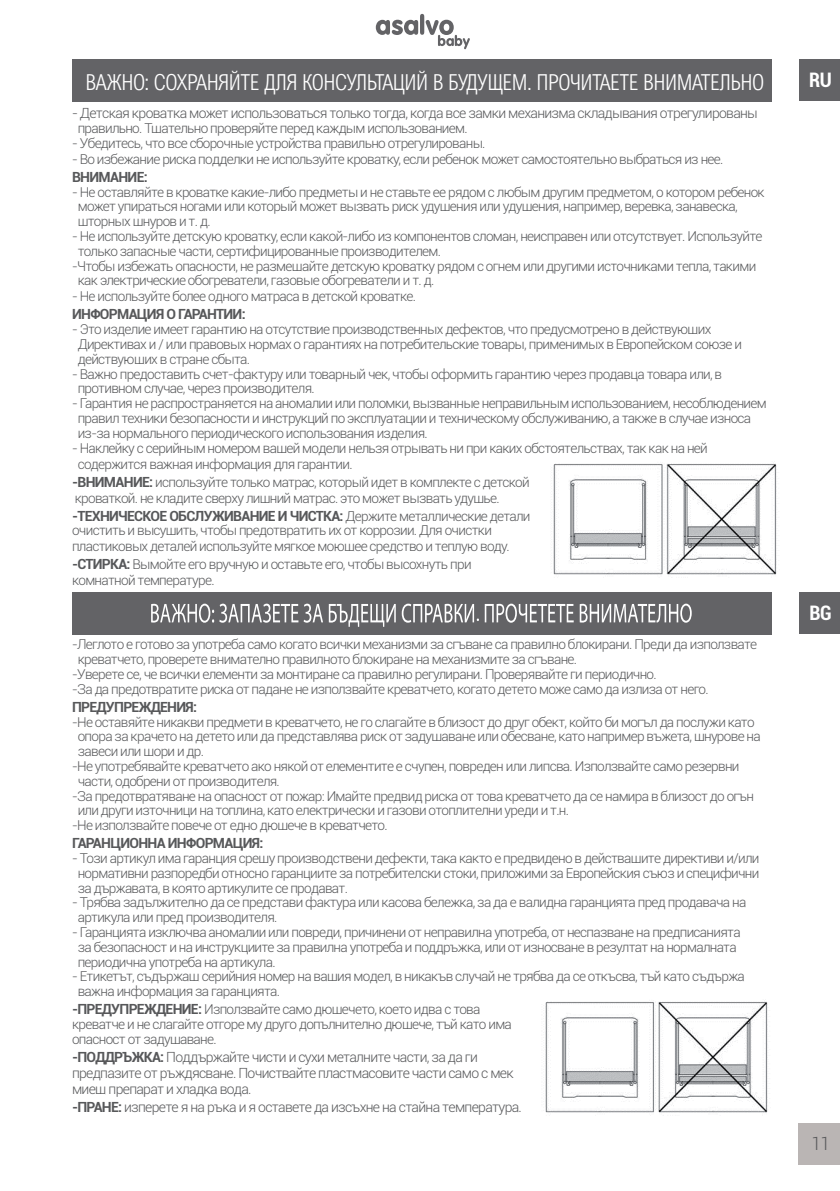
<style>
.page{position:relative;width:840px;height:1191px;background:#fff}
.page>*{position:absolute;margin:0;border:0;box-sizing:border-box;transform-origin:0 0}
.t1{font:300 22px "Arial Nova Cond";letter-spacing:-.025em;color:#fff}
.t2{font:700 condensed 20px "Roboto";color:#fff}
.t3{font:300 18px "Roboto";color:#57585a}
.t4{font:300 14px/16px "Roboto";letter-spacing:-.05em;color:#57585a}
.t5{font:700 14px "Roboto";letter-spacing:-.05em;color:#57585a}
.t6{font:300 13.6px/14.8px "Roboto";letter-spacing:-.05em;color:#57585a}
.s1{font-weight:700;font-size:14px}
.s2{font-weight:300;font-size:13.6px}
.s3{font-weight:700}
</style>
<div class="page">
<div style="left:797px;top:1123px;width:42px;height:41px;background:#bab5b4"></div>
<svg style="left:375px;top:14px;width:94px;height:35px"></svg>
<div style="left:799px;top:60px;width:40px;height:41px;background:#636366"></div>
<div style="left:799px;top:592px;width:40px;height:42px;background:#636366"></div>
<div style="left:72px;top:60px;width:699px;height:42px;background:#636366"></div>
<div style="left:72px;top:592px;width:699px;height:43px;background:#636366"></div>
<img style="left:553px;top:463px;width:224px;height:112px">
<img style="left:545px;top:1001px;width:223px;height:112px">
<svg style="left:151px;top:603px;width:244px;height:24px"></svg>
<svg style="left:401px;top:603px;width:77px;height:19px"></svg>
<svg style="left:484px;top:603px;width:89px;height:19px"></svg>
<svg style="left:579px;top:603px;width:112px;height:19px"></svg>
<h1 class="t1" style="left:85px;top:69px;width:680px">ВАЖНО: СОХРАНЯЙТЕ ДЛЯ КОНСУЛЬТАЦИЙ В БУДУЩЕМ. ПРОЧИТАЕТЕ ВНИМАТЕЛЬНО</h1>
<p class="t4" style="left:72px;top:105px;width:687px">- Детская кроватка может использоваться только тогда, когда все замки механизма складывания отрегулированы</p>
<p class="t6" style="left:78px;top:120px;width:391px">правильно. Тщательно проверяйте перед каждым использованием.</p>
<p class="t6" style="left:72px;top:135px;width:414px">- Убедитесь, что все сборочные устройства правильно отрегулированы.</p>
<p class="t6" style="left:72px;top:151px;width:652px">- Во избежание риска подделки не используйте кроватку, если ребенок может самостоятельно выбраться из нее.</p>
<p class="t5" style="left:72px;top:167px;width:77px">ВНИМАНИЕ:</p>
<p class="t6" style="left:78px;top:184px;width:688px;text-indent:-6px">- Не оставляйте в кроватке какие-либо предметы и не ставьте ее рядом с любым другим предметом, о котором ребенок может упираться ногами или который может вызвать риск удушения или удушения, например, веревка, занавеска, шторных шнуров и т. д.</p>
<p class="t6" style="left:72px;top:228px;width:691px">- Не используйте детскую кроватку, если какой-либо из компонентов сломан, неисправен или отсутствует. Используйте</p>
<p class="t6" style="left:78px;top:243px;width:364px">только запасные части, сертифицированные производителем.</p>
<p class="t6" style="left:72px;top:258px;width:685px">-Чтобы избежать опасности, не размещайте детскую кроватку рядом с огнем или другими источниками тепла, такими</p>
<p class="t6" style="left:78px;top:273px;width:358px">как электрические обогреватели, газовые обогреватели и т. д.</p>
<p class="t6" style="left:72px;top:289px;width:345px">- Не используйте более одного матраса в детской кроватке.</p>
<p class="t5" style="left:72px;top:304px;width:175px">ИНФОРМАЦИЯ О ГАРАНТИИ:</p>
<p class="t6" style="left:78px;top:321px;width:665px;text-indent:-6px">- Это изделие имеет гарантию на отсутствие производственных дефектов, что предусмотрено в действующих<br>Директивах и / или правовых нормах о гарантиях на потребительские товары, применимых в Европейском союзе и действующих в стране сбыта.</p>
<p class="t6" style="left:78px;top:366px;width:645px;text-indent:-6px">- Важно предоставить счет-фактуру или товарный чек, чтобы оформить гарантию через продавца товара или, в противном случае, через производителя.</p>
<p class="t6" style="left:78px;top:395px;width:690px;text-indent:-6px">- Гарантия не распространяется на аномалии или поломки, вызванные неправильным использованием, несоблюдением правил техники безопасности и инструкций по эксплуатации и техническому обслуживанию, а также в случае износа из-за нормального периодического использования изделия.</p>
<p class="t6" style="left:78px;top:439px;width:631px;line-height:16px;text-indent:-6px">- Наклейку с серийным номером вашей модели нельзя отрывать ни при каких обстоятельствах, так как на ней содержится важная информация для гарантии.</p>
<p class="t6" style="left:72px;top:473px;width:459px;line-height:16px"><span class="s1">-ВНИМАНИЕ:</span> используйте только матрас, который идет в комплекте с детской кроваткой. не кладите сверху лишний матрас. это может вызвать удушье.</p>
<p class="t5" style="left:72px;top:506px;width:459px">-ТЕХНИЧЕСКОЕ ОБСЛУЖИВАНИЕ И ЧИСТКА: <span class="s2">Держите металлические детали</span></p>
<p class="t6" style="left:72px;top:522px;width:439px;line-height:16px">очистить и высушить, чтобы предотвратить их от коррозии. Для очистки пластиковых деталей используйте мягкое моющее средство и теплую воду.</p>
<p class="t6" style="left:72px;top:556px;width:401px;line-height:16px"><span class="s1">-СТИРКА:</span> Вымойте его вручную и оставьте его, чтобы высохнуть при комнатной температуре.</p>
<p class="t6" style="left:72px;top:636px;width:686px">-Леглото е готово за употреба само когато всички механизми за сгъване са правилно блокирани. Преди да използвате</p>
<p class="t6" style="left:78px;top:651px;width:500px">креватчето, проверете внимателно правилното блокиране на механизмите за сгъване.</p>
<p class="t6" style="left:72px;top:666px;width:586px">-Уверете се, че всички елементи за монтиране са правилно регулирани. Проверявайте ги периодично.</p>
<p class="t6" style="left:72px;top:681px;width:637px">-За да предотвратите риска от падане не използвайте креватчето, когато детето може само да излиза от него.</p>
<p class="t5" style="left:72px;top:697px;width:126px">ПРЕДУПРЕЖДЕНИЯ:</p>
<p class="t6" style="left:72px;top:714px;width:683px">-Не оставяйте никакви предмети в креватчето, не го слагайте в близост до друг обект, който би могъл да послужи като</p>
<p class="t6" style="left:78px;top:728px;width:684px">опора за крачето на детето или да представлява риск от задушаване или обесване, като например въжета, шнурове на</p>
<p class="t6" style="left:78px;top:743px;width:128px">завеси или щори и др.</p>
<p class="t6" style="left:72px;top:758px;width:668px">-Не употребявайте креватчето ако някой от елементите е счупен, повреден или липсва. Използвайте само резервни</p>
<p class="t6" style="left:78px;top:773px;width:203px">части, одобрени от производителя.</p>
<p class="t6" style="left:72px;top:788px;width:683px">-За предотвратяване на опасност от пожар: Имайте предвид риска от това креватчето да се намира в близост до огън</p>
<p class="t6" style="left:78px;top:802px;width:492px">или други източници на топлина, като електрически и газови отоплителни уреди и т.н.</p>
<p class="t6" style="left:72px;top:817px;width:317px">-Не използвайте повече от едно дюшече в креватчето.</p>
<p class="t5" style="left:72px;top:833px;width:193px">ГАРАНЦИОННА ИНФОРМАЦИЯ:</p>
<p class="t6" style="left:78px;top:850px;width:682px;text-align:justify;text-indent:-6px">- Този артикул има гаранция срещу производствени дефекти, така както е предвидено в действащите директиви и/или нормативни разпоредби относно гаранциите за потребителски стоки, приложими за Европейския съюз и специфични за държавата, в която артикулите се продават.</p>
<p class="t6" style="left:78px;top:894px;width:669px;text-indent:-6px">- Трябва задължително да се представи фактура или касова бележка, за да е валидна гаранцията пред продавача на артикула или пред производителя.</p>
<p class="t6" style="left:78px;top:924px;width:664px;text-indent:-6px">- Гаранцията изключва аномалии или повреди, причинени от неправилна употреба, от неспазване на предписанията за безопасност и на инструкциите за правилна употреба и поддръжка, или от износване в резултат на нормалната периодична употреба на артикула.</p>
<p class="t6" style="left:78px;top:968px;width:668px;text-indent:-6px">- Етикетът, съдържащ серийния номер на вашия модел, в никакъв случай не трябва да се откъсва, тъй като съдържа важна информация за гаранцията.</p>
<p class="t6" style="left:72px;top:1001px;width:441px"><span class="s1">-ПРЕДУПРЕЖДЕНИЕ:</span> Използвайте само дюшечето, което идва с това креватче и не слагайте отгоре му друго допълнително дюшече, тъй като има опасност от задушаване.</p>
<p class="t4" style="left:72px;top:1048px;width:443px"><span class="s3">-ПОДДРЪЖКА:</span> Поддържайте чисти и сухи металните части, за да ги предпазите от ръждясване. Почиствайте пластмасовите части само с мек миещ препарат и хладка вода.</p>
<p class="t4" style="left:72px;top:1098px;width:451px"><span class="s3">-ПРАНЕ:</span> изперете я на ръка и я оставете да изсъхне на стайна температура.</p>
<h2 class="t2" style="left:808px;top:66px;width:24px">RU</h2>
<h2 class="t2" style="left:809px;top:599px;width:24px">BG</h2>
<h3 class="t3" style="left:811px;top:1130px;width:20px">11</h3>
</div>
